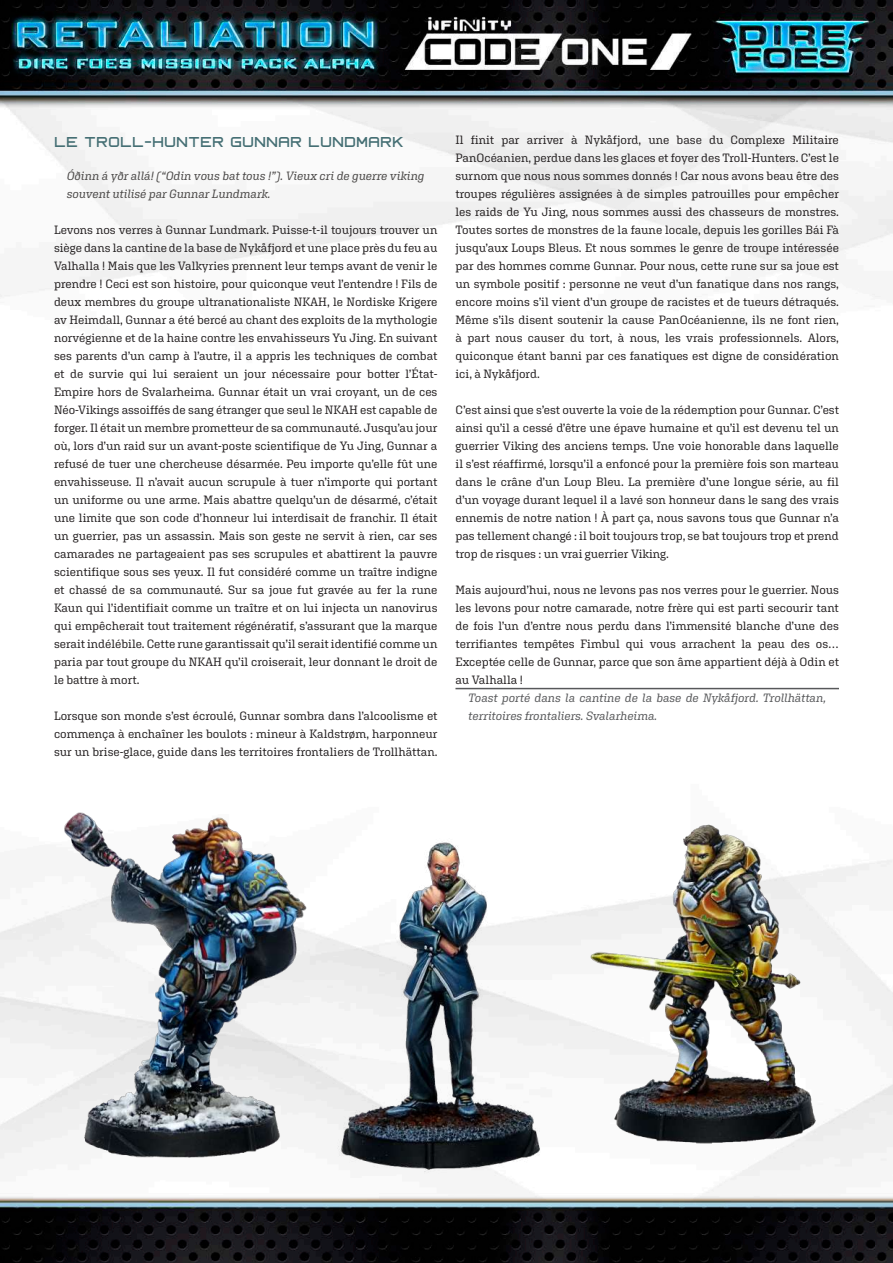
<style>
.page{position:relative;width:893px;height:1263px;background:#fff}
.page>*{position:absolute;margin:0;border:0;box-sizing:border-box;transform-origin:0 0}
.t1{font:15px "Trivial";color:#456f74}
.t2{font:12px/18px "Aglet Slab";letter-spacing:-.005em;color:#231f20;text-align:justify}
.t3{font:italic 12px/18px "Aglet Slab";letter-spacing:-.01em;color:#57585a}
.t4{font:italic 12px/18px "Aglet Slab";letter-spacing:-.005em;color:#494746}
</style>
<div class="page">
<img style="left:0;top:0;width:893px;height:1263px">
<hr style="left:455px;top:688px;width:384px;height:1px;background:#57585a">
<img style="left:48px;top:783px;width:272px;height:391px">
<img style="left:558px;top:798px;width:279px;height:360px">
<img style="left:322px;top:823px;width:236px;height:369px">
<p class="t1" style="left:54px;top:133px;width:351px">LE TROLL-HUNTER GUNNAR LUNDMARK</p>
<p class="t4" style="left:67px;top:167px;width:359px">Óðinn á yðr allá! (“Odin vous bat tous !”). Vieux cri de guerre viking souvent utilisé par Gunnar Lundmark.</p>
<p class="t2" style="left:54px;top:221px;width:385px">Levons nos verres à Gunnar Lundmark. Puisse-t-il toujours trouver un siège dans la cantine de la base de Nykåfjord et une place près du feu au Valhalla ! Mais que les Valkyries prennent leur temps avant de venir le prendre ! Ceci est son histoire, pour quiconque veut l’entendre ! Fils de deux membres du groupe ultranationaliste NKAH, le Nordiske Krigere av Heimdall, Gunnar a été bercé au chant des exploits de la mythologie norvégienne et de la haine contre les envahisseurs Yu Jing. En suivant ses parents d’un camp à l’autre, il a appris les techniques de combat et de survie qui lui seraient un jour nécessaire pour botter l’État-Empire hors de Svalarheima. Gunnar était un vrai croyant, un de ces Néo-Vikings assoiffés de sang étranger que seul le NKAH est capable de forger. Il était un membre prometteur de sa communauté. Jusqu’au jour où, lors d’un raid sur un avant-poste scientifique de Yu Jing, Gunnar a refusé de tuer une chercheuse désarmée. Peu importe qu’elle fût une envahisseuse. Il n’avait aucun scrupule à tuer n’importe qui portant un uniforme ou une arme. Mais abattre quelqu’un de désarmé, c’était une limite que son code d’honneur lui interdisait de franchir. Il était un guerrier, pas un assassin. Mais son geste ne servit à rien, car ses camarades ne partageaient pas ses scrupules et abattirent la pauvre scientifique sous ses yeux. Il fut considéré comme un traître indigne et chassé de sa communauté. Sur sa joue fut gravée au fer la rune Kaun qui l’identifiait comme un traître et on lui injecta un nanovirus qui empêcherait tout traitement régénératif, s’assurant que la marque serait indélébile. Cette rune garantissait qu’il serait identifié comme un paria par tout groupe du NKAH qu’il croiserait, leur donnant le droit de le battre à mort.</p>
<p class="t2" style="left:54px;top:707px;width:385px">Lorsque son monde s’est écroulé, Gunnar sombra dans l’alcoolisme et commença à enchaîner les boulots : mineur à Kaldstrøm, harponneur sur un brise-glace, guide dans les territoires frontaliers de Trollhättan.</p>
<p class="t2" style="left:455px;top:131px;width:385px">Il finit par arriver à Nykåfjord, une base du Complexe Militaire PanOcéanien, perdue dans les glaces et foyer des Troll-Hunters. C’est le surnom que nous nous sommes donnés ! Car nous avons beau être des troupes régulières assignées à de simples patrouilles pour empêcher les raids de Yu Jing, nous sommes aussi des chasseurs de monstres.<br>Toutes sortes de monstres de la faune locale, depuis les gorilles Bái Fà jusqu’aux Loups Bleus. Et nous sommes le genre de troupe intéressée par des hommes comme Gunnar. Pour nous, cette rune sur sa joue est un symbole positif : personne ne veut d’un fanatique dans nos rangs, encore moins s’il vient d’un groupe de racistes et de tueurs détraqués.<br>Même s’ils disent soutenir la cause PanOcéanienne, ils ne font rien, à part nous causer du tort, à nous, les vrais professionnels. Alors, quiconque étant banni par ces fanatiques est digne de considération ici, à Nykåfjord.</p>
<p class="t2" style="left:455px;top:401px;width:385px">C’est ainsi que s’est ouverte la voie de la rédemption pour Gunnar. C’est ainsi qu’il a cessé d’être une épave humaine et qu’il est devenu tel un guerrier Viking des anciens temps. Une voie honorable dans laquelle il s’est réaffirmé, lorsqu’il a enfoncé pour la première fois son marteau dans le crâne d’un Loup Bleu. La première d’une longue série, au fil d’un voyage durant lequel il a lavé son honneur dans le sang des vrais ennemis de notre nation ! À part ça, nous savons tous que Gunnar n’a pas tellement changé : il boit toujours trop, se bat toujours trop et prend trop de risques : un vrai guerrier Viking.</p>
<p class="t2" style="left:455px;top:581px;width:385px">Mais aujourd’hui, nous ne levons pas nos verres pour le guerrier. Nous les levons pour notre camarade, notre frère qui est parti secourir tant de fois l’un d’entre nous perdu dans l’immensité blanche d’une des terrifiantes tempêtes Fimbul qui vous arrachent la peau des os… Exceptée celle de Gunnar, parce que son âme appartient déjà à Odin et au Valhalla !</p>
<p class="t3" style="left:468px;top:689px;width:359px">Toast porté dans la cantine de la base de Nykåfjord. Trollhättan, territoires frontaliers. Svalarheima.</p>
</div>
